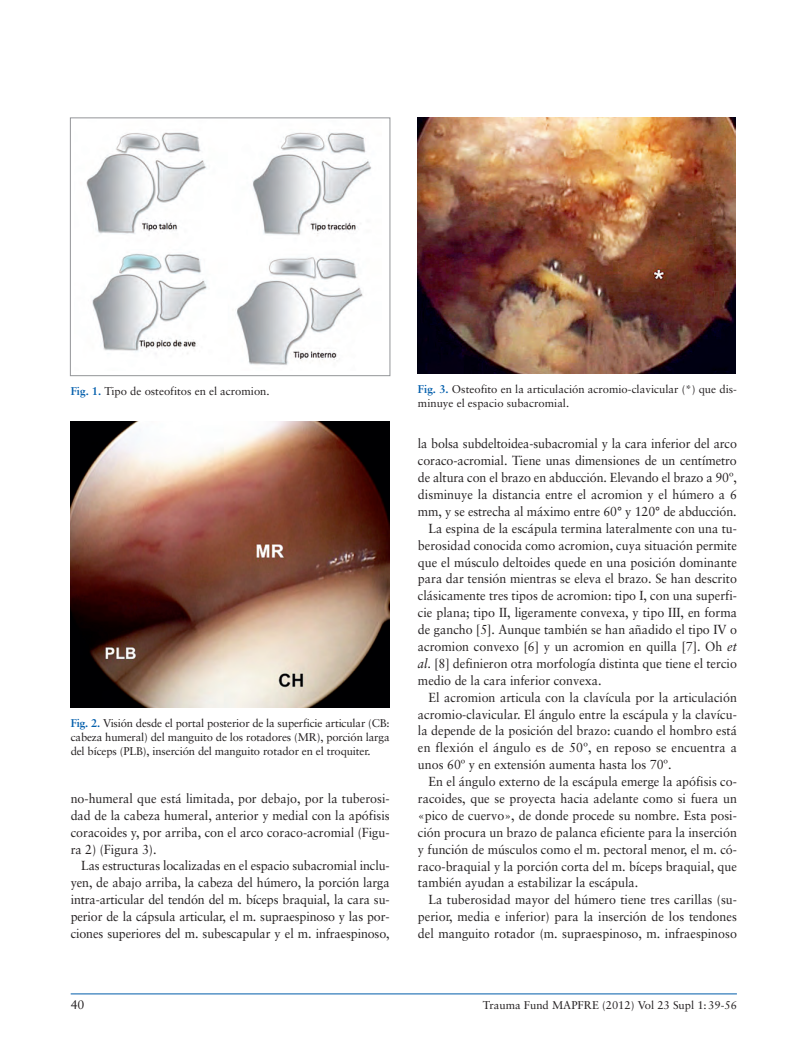
<style>
.page{position:relative;width:808px;height:1053px;background:#fff}
.page>*{position:absolute;margin:0;border:0;box-sizing:border-box;transform-origin:0 0}
.t1{font:13.12px/16.9px "Sabon";color:#231f20;text-align:justify;scale:.95 1}
.t2{font:12.5px "Sabon";color:#231f20}
.t3{font:11.25px/13.8px "Sabon";color:#231f20;text-align:justify}
.s1{font-weight:700;color:#015dab}
.s2{font-style:italic}
</style>
<div class="page">
<hr style="left:71px;top:993px;width:666px;height:1px;background:#015dab">
<img style="left:86px;top:132px;width:286px;height:233px">
<div style="left:70px;top:117px;width:320px;height:259px;border:1px solid #939598"></div>
<img style="left:71px;top:421px;width:319px;height:286px">
<img style="left:418px;top:117px;width:317px;height:257px">
<p class="t3" style="left:71px;top:385px;width:200px"><span class="s1">Fig. 1.</span> Tipo de osteofitos en el acromion.</p>
<p class="t3" style="left:71px;top:717px;width:320px"><span class="s1">Fig. 2.</span> Visión desde el portal posterior de la superficie articular (CB: cabeza humeral) del manguito de los rotadores (MR), porción larga del bíceps (PLB), inserción del manguito rotador en el troquiter.</p>
<p class="t1" style="left:71px;top:791px;width:337px">no-humeral que está limitada, por debajo, por la tuberosi&shy;dad de la cabeza humeral, anterior y medial con la apófisis coracoides y, por arriba, con el arco coraco-acromial (Figu&shy;ra 2) (Figura 3).</p>
<p class="t1" style="left:71px;top:858px;width:337px;text-indent:11px">Las estructuras localizadas en el espacio subacromial inclu&shy;yen, de abajo arriba, la cabeza del húmero, la porción larga intra-articular del tendón del m. bíceps braquial, la cara su&shy;perior de la cápsula articular, el m. supraespinoso y las por&shy;ciones superiores del m. subescapular y el m. infraespinoso,</p>
<p class="t3" style="left:418px;top:383px;width:320px"><span class="s1">Fig. 3.</span> Osteofito en la articulación acromio-clavicular (*) que dis&shy;minuye el espacio subacromial.</p>
<p class="t1" style="left:418px;top:436px;width:337px">la bolsa subdeltoidea-subacromial y la cara inferior del arco</p>
<p class="t1" style="left:418px;top:453px;width:337px">coraco-acromial. Tiene unas dimensiones de un centímetro</p>
<p class="t1" style="left:418px;top:470px;width:337px">de altura con el brazo en abducción. Elevando el brazo a 90º,</p>
<p class="t1" style="left:418px;top:487px;width:337px">disminuye la distancia entre el acromion y el húmero a 6</p>
<p class="t1" style="left:418px;top:504px;width:337px">mm, y se estrecha al máximo entre 60° y 120° de abducción.</p>
<p class="t1" style="left:429px;top:521px;width:326px">La espina de la escápula termina lateralmente con una tu-</p>
<p class="t1" style="left:418px;top:537px;width:337px">berosidad conocida como acromion, cuya situación permite</p>
<p class="t1" style="left:418px;top:554px;width:337px">que el músculo deltoides quede en una posición dominante</p>
<p class="t1" style="left:418px;top:571px;width:337px">para dar tensión mientras se eleva el brazo. Se han descrito</p>
<p class="t1" style="left:418px;top:588px;width:337px">clásicamente tres tipos de acromion: tipo I, con una superfi-</p>
<p class="t1" style="left:418px;top:605px;width:337px">cie plana; tipo II, ligeramente convexa, y tipo III, en forma</p>
<p class="t1" style="left:418px;top:622px;width:337px">de gancho [5]. Aunque también se han añadido el tipo IV o</p>
<p class="t1" style="left:418px;top:639px;width:337px">acromion convexo [6] y un acromion en quilla [7]. Oh <span class="s2">et</span></p>
<p class="t1" style="left:418px;top:656px;width:337px"><span class="s2">al.</span> [8] definieron otra morfología distinta que tiene el tercio</p>
<p class="t1" style="left:418px;top:672px;width:195px">medio de la cara inferior convexa.</p>
<p class="t1" style="left:429px;top:689px;width:326px">El acromion articula con la clavícula por la articulación</p>
<p class="t1" style="left:418px;top:706px;width:337px">acromio-clavicular. El ángulo entre la escápula y la clavícu-</p>
<p class="t1" style="left:418px;top:723px;width:337px">la depende de la posición del brazo: cuando el hombro está</p>
<p class="t1" style="left:418px;top:740px;width:337px">en flexión el ángulo es de 50º, en reposo se encuentra a</p>
<p class="t1" style="left:418px;top:757px;width:268px">unos 60º y en extensión aumenta hasta los 70º.</p>
<p class="t1" style="left:429px;top:774px;width:326px">En el ángulo externo de la escápula emerge la apófisis co-</p>
<p class="t1" style="left:418px;top:791px;width:337px">racoides, que se proyecta hacia adelante como si fuera un</p>
<p class="t1" style="left:418px;top:807px;width:337px">«pico de cuervo», de donde procede su nombre. Esta posi-</p>
<p class="t1" style="left:418px;top:824px;width:337px">ción procura un brazo de palanca eficiente para la inserción</p>
<p class="t1" style="left:418px;top:841px;width:337px">y función de músculos como el m. pectoral menor, el m. có-</p>
<p class="t1" style="left:418px;top:858px;width:337px">raco-braquial y la porción corta del m. bíceps braquial, que</p>
<p class="t1" style="left:418px;top:875px;width:233px">también ayudan a estabilizar la escápula.</p>
<p class="t1" style="left:429px;top:892px;width:326px">La tuberosidad mayor del húmero tiene tres carillas (su-</p>
<p class="t1" style="left:418px;top:909px;width:337px">perior, media e inferior) para la inserción de los tendones</p>
<p class="t1" style="left:418px;top:926px;width:337px">del manguito rotador (m. supraespinoso, m. infraespinoso</p>
<p class="t2" style="left:71px;top:999px;width:15px">40</p>
<p class="t3" style="left:483px;top:999px;width:256px">Trauma Fund MAPFRE (2012) Vol 23 Supl 1:39-56</p>
</div>
